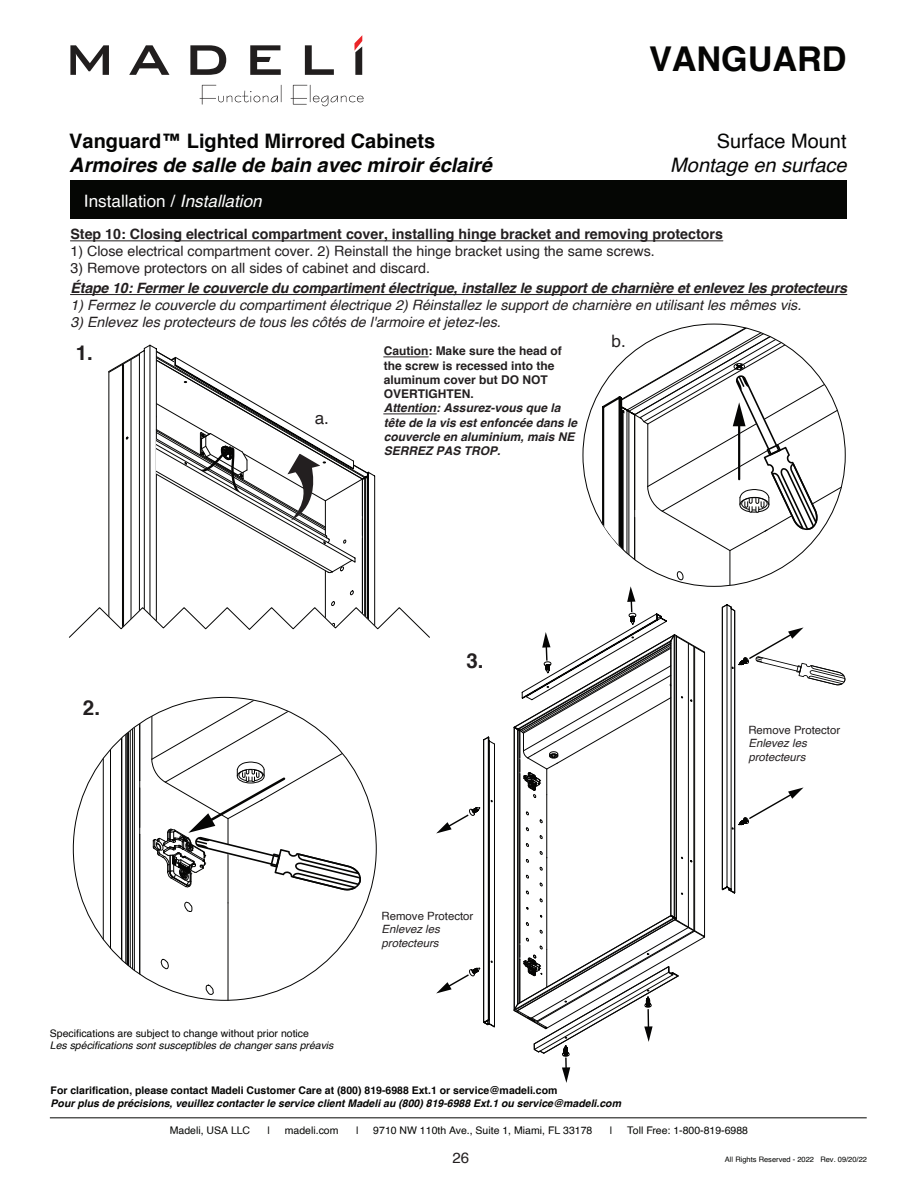
<style>
.page{position:relative;width:918px;height:1188px;background:#fff}
.page>*{position:absolute;margin:0;border:0;box-sizing:border-box;transform-origin:0 0}
.t1{font:700 34.2px "Helvetica";color:#050504}
.t2{font:700 20.55px "Helvetica";color:#231f20}
.t3{font:italic 700 19.95px "Helvetica";color:#050504}
.t4{font:700 19.95px "Helvetica";color:#050504}
.t5{font:19.95px "Helvetica";color:#fff}
.t6{font:italic 19.95px "Helvetica";color:#050504}
.t7{font:19.95px "Helvetica";color:#050504}
.t8{font:17.1px "Helvetica";color:#fff}
.t9{font:17.1px "Helvetica";color:#231f20}
.t10{font:15px "Helvetica";color:#231f20}
.t11{font:italic 14.25px "Helvetica";color:#231f20}
.t12{font:14.25px "Helvetica";color:#231f20}
.t13{font:italic 700 14.25px "Helvetica";letter-spacing:-.01em;color:#231f20}
.t14{font:700 14.25px "Helvetica";color:#231f20}
.t15{font:italic 700 12px/14.2px "Helvetica";color:#231f20}
.t16{font:700 12px/14.2px "Helvetica";color:#231f20}
.t17{font:italic 11.4px/13.6px "Helvetica";color:#231f20}
.t18{font:11.4px "Helvetica";color:#231f20}
.t19{font:italic 700 10.5px "Helvetica";color:#050504}
.t20{font:700 10.5px "Helvetica";color:#050504}
.t21{font:10.5px "Helvetica";color:#050604}
.t22{font:italic 10.5px "Helvetica";color:#050504}
.t23{font:10.5px "Helvetica";color:#050504}
.t24{font:7.5px "Helvetica";color:#050604}
.s1{font-style:italic}
</style>
<div class="page">
<hr style="left:384px;top:414px;width:52px;height:1px;background:#231f20">
<hr style="left:70px;top:241px;width:653px;height:1px;background:#231f20">
<hr style="left:70px;top:294px;width:777px;height:1px;background:#231f20">
<svg style="left:70px;top:45px;width:39px;height:30px"></svg>
<svg style="left:129px;top:45px;width:40px;height:30px"></svg>
<svg style="left:190px;top:45px;width:36px;height:30px"></svg>
<svg style="left:250px;top:45px;width:31px;height:30px"></svg>
<svg style="left:305px;top:45px;width:29px;height:30px"></svg>
<svg style="left:354px;top:35px;width:8px;height:40px"></svg>
<svg style="left:200px;top:85px;width:82px;height:20px"></svg>
<svg style="left:291px;top:85px;width:73px;height:21px"></svg>
<hr style="left:50px;top:1117px;width:817px;height:1px;background:#050604">
<div style="left:70px;top:181px;width:777px;height:38px;background:#050604"></div>
<hr style="left:628px;top:411px;width:1px;height:175px;background:#050504">
<hr style="left:729px;top:551px;width:1px;height:35px;background:#050504">
<hr style="left:634px;top:510px;width:1px;height:57px;background:#050504">
<hr style="left:626px;top:410px;width:1px;height:176px;background:#050504">
<hr style="left:615px;top:403px;width:1px;height:183px;background:#050504">
<svg style="left:600px;top:324px;width:245px;height:228px"></svg>
<hr style="left:518px;top:730px;width:1px;height:274px;background:#050504">
<hr style="left:547px;top:795px;width:1px;height:63px;background:#050504">
<hr style="left:674px;top:635px;width:1px;height:283px;background:#050504">
<hr style="left:520px;top:774px;width:1px;height:169px;background:#050504">
<hr style="left:517px;top:729px;width:1px;height:275px;background:#050504">
<hr style="left:704px;top:652px;width:1px;height:284px;background:#050504">
<hr style="left:676px;top:636px;width:1px;height:283px;background:#050504">
<hr style="left:671px;top:641px;width:1px;height:275px;background:#050504">
<hr style="left:514px;top:727px;width:1px;height:283px;background:#050504">
<hr style="left:694px;top:647px;width:1px;height:283px;background:#050504">
<hr style="left:688px;top:643px;width:1px;height:284px;background:#050504">
<svg style="left:103px;top:698px;width:273px;height:303px"></svg>
<svg style="left:722px;top:604px;width:123px;height:289px"></svg>
<svg style="left:436px;top:737px;width:59px;height:290px"></svg>
<svg style="left:69px;top:344px;width:361px;height:294px"></svg>
<svg style="left:514px;top:567px;width:191px;height:231px"></svg>
<svg style="left:514px;top:812px;width:191px;height:271px"></svg>
<h3 class="t4" style="left:69px;top:125px;width:367px">Vanguard™ Lighted Mirrored Cabinets</h3>
<h3 class="t3" style="left:69px;top:148px;width:424px">Armoires de salle de bain avec miroir éclairé</h3>
<h3 class="t5" style="left:79px;top:185px;width:264px">Specifications / Spécifications</h3>
<p class="t8" style="left:84px;top:188px;width:179px">Installation / <span class="s1">Installation</span></p>
<h1 class="t1" style="left:649px;top:31px;width:199px">VANGUARD</h1>
<h3 class="t7" style="left:717px;top:126px;width:131px">Surface Mount</h3>
<h3 class="t6" style="left:670px;top:149px;width:178px">Montage en surface</h3>
<p class="t14" style="left:70px;top:223px;width:654px">Step 10: Closing electrical compartment cover, installing hinge bracket and removing protectors</p>
<p class="t12" style="left:70px;top:240px;width:586px">1) Close electrical compartment cover. 2) Reinstall the hinge bracket using the same screws.</p>
<p class="t12" style="left:70px;top:257px;width:361px">3) Remove protectors on all sides of cabinet and discard.</p>
<p class="t13" style="left:70px;top:276px;width:778px">Étape 10: Fermer le couvercle du compartiment électrique, installez le support de charnière et enlevez les protecteurs</p>
<p class="t11" style="left:70px;top:294px;width:732px">1) Fermez le couvercle du compartiment électrique 2) Réinstallez le support de charnière en utilisant les mêmes vis.</p>
<p class="t11" style="left:70px;top:311px;width:432px">3) Enlevez les protecteurs de tous les côtés de l'armoire et jetez-les.</p>
<h2 class="t2" style="left:76px;top:336px;width:19px">1.</h2>
<p class="t9" style="left:315px;top:405px;width:16px">a.</p>
<p class="t16" style="left:384px;top:344px;width:180px">Caution: Make sure the head of the screw is recessed into the aluminum cover but DO NOT<br>OVERTIGHTEN.</p>
<p class="t15" style="left:384px;top:401px;width:195px">Attention: Assurez-vous que la tête de la vis est enfoncée dans le couvercle en aluminium, mais NE<br>SERREZ PAS TROP.</p>
<p class="t9" style="left:612px;top:328px;width:16px">b.</p>
<h2 class="t2" style="left:83px;top:691px;width:19px">2.</h2>
<h2 class="t2" style="left:467px;top:644px;width:19px">3.</h2>
<p class="t23" style="left:50px;top:1025px;width:261px">Specifications are subject to change without prior notice</p>
<p class="t22" style="left:50px;top:1037px;width:285px">Les spécifications sont susceptibles de changer sans préavis</p>
<p class="t18" style="left:382px;top:907px;width:93px">Remove Protector</p>
<p class="t17" style="left:382px;top:923px;width:60px">Enlevez les protecteurs</p>
<p class="t20" style="left:51px;top:1082px;width:508px">For clarification, please contact Madeli Customer Care at (800) 819-6988 Ext.1 or service@madeli.com</p>
<p class="t19" style="left:51px;top:1094px;width:572px">Pour plus de précisions, veuillez contacter le service client Madeli au (800) 819-6988 Ext.1 ou service@madeli.com</p>
<p class="t18" style="left:748px;top:721px;width:93px">Remove Protector</p>
<p class="t17" style="left:748px;top:737px;width:60px">Enlevez les protecteurs</p>
<p class="t21" style="left:170px;top:1122px;width:82px">Madeli, USA LLC</p>
<p class="t21" style="left:268px;top:1122px;width:4px">|</p>
<p class="t21" style="left:285px;top:1122px;width:55px">madeli.com</p>
<p class="t21" style="left:356px;top:1122px;width:4px">|</p>
<p class="t21" style="left:373px;top:1122px;width:221px">9710 NW 110th Ave., Suite 1, Miami, FL 33178</p>
<p class="t21" style="left:610px;top:1122px;width:4px">|</p>
<p class="t21" style="left:627px;top:1122px;width:122px">Toll Free: 1-800-819-6988</p>
<p class="t10" style="left:453px;top:1146px;width:18px">26</p>
<p class="t24" style="left:725px;top:1153px;width:144px">All Rights Reserved - 2022 Rev. 09/20/22</p>
</div>
